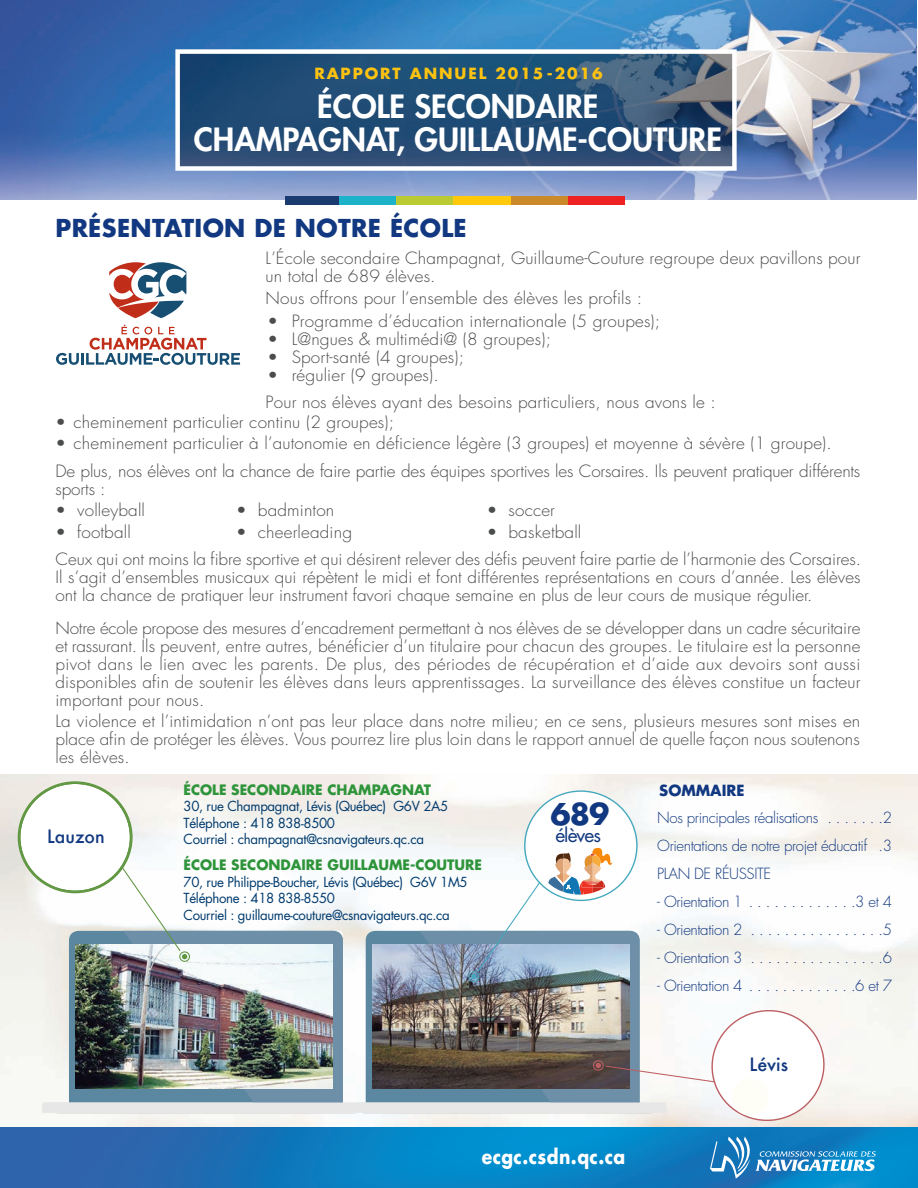
<style>
.page{position:relative;width:918px;height:1188px;background:#fff}
.page>*{position:absolute;margin:0;border:0;box-sizing:border-box;transform-origin:0 0}
.t1{font:800 31.2px/33px "Futura";color:#fff;text-align:center}
.t2{font:700 29.25px "Futura";color:#113880}
.t3{font:700 24px "Futura";letter-spacing:.015em;color:#113880}
.t4{font:700 19.8px "Futura";letter-spacing:.025em;color:#fff;scale:.88 1}
.t5{font:18.9px "Futura";letter-spacing:-.05em;color:#113880}
.t6{font:500 18px "Futura";color:#113880}
.t7{font:300 16.5px/18px "Futura";letter-spacing:.01em;color:#4b4c4d;scale:1.04 1}
.t8{font:300 16.5px/28px "Futura";letter-spacing:-.01em;color:#4b4c4d;scale:1.04 1}
.t9{font:300 15px/28px "Futura";letter-spacing:-.025em;color:#113880;text-align:justify}
.t10{font:700 15px "Futura";letter-spacing:.125em;color:#fec210}
.t11{font:700 15px "Futura";color:#113880}
.t12{font:700 13.95px "Futura";color:#2e943a}
.t13{font:13.5px/16.5px "Futura";letter-spacing:-.025em;color:#003a6d}
</style>
<div class="page">
<img style="left:0;top:0;width:917px;height:199px">
<img style="left:0;top:1127px;width:918px;height:61px">
<img style="left:180px;top:54px;width:552px;height:112px">
<div style="left:175px;top:49px;width:562px;height:122px;border:4px solid #fff"></div>
<svg style="left:710px;top:1137px;width:166px;height:42px;background:#3a93c9"></svg>
<div style="left:286px;top:196px;width:53px;height:9px;background:#1a3b70"></div>
<div style="left:339px;top:196px;width:58px;height:9px;background:#1cb3ca"></div>
<div style="left:397px;top:196px;width:57px;height:9px;background:#b9ca32"></div>
<div style="left:454px;top:196px;width:57px;height:9px;background:#fec80b"></div>
<div style="left:511px;top:196px;width:57px;height:9px;background:#cb8a2a"></div>
<div style="left:568px;top:196px;width:57px;height:9px;background:#ee2123"></div>
<svg style="left:56px;top:325px;width:184px;height:40px"></svg>
<svg style="left:109px;top:262px;width:77px;height:56px"></svg>
<img style="left:18px;top:781px;width:814px;height:347px">
<p class="t10" style="left:314px;top:67px;width:290px">RAPPORT ANNUEL 2015-2016</p>
<h1 class="t1" style="left:194px;top:93px;width:530px">ÉCOLE SECONDAIRE<br>CHAMPAGNAT, GUILLAUME-COUTURE</h1>
<h3 class="t3" style="left:55px;top:217px;width:413px">PRÉSENTATION DE NOTRE ÉCOLE</h3>
<p class="t7" style="left:266px;top:250px;width:573px">L’École secondaire Champagnat, Guillaume-Couture regroupe deux pavillons pour un total de 689 élèves.</p>
<p class="t7" style="left:266px;top:291px;width:364px">Nous offrons pour l’ensemble des élèves les profils :</p>
<p class="t7" style="left:267px;top:313px;width:379px">• Programme d’éducation internationale (5 groupes);</p>
<p class="t7" style="left:267px;top:331px;width:274px">• L@ngues &amp; multimédi@ (8 groupes);</p>
<p class="t7" style="left:267px;top:349px;width:191px">• Sport-santé (4 groupes);</p>
<p class="t7" style="left:266px;top:363px;width:434px;line-height:27px">• régulier (9 groupes).<br>Pour nos élèves ayant des besoins particuliers, nous avons le :</p>
<p class="t7" style="left:56px;top:415px;width:327px">• cheminement particulier continu (2 groupes);</p>
<p class="t8" style="left:55px;top:430px;width:775px">• cheminement particulier à l’autonomie en déficience légère (3 groupes) et moyenne à sévère (1 groupe).<br>De plus, nos élèves ont la chance de faire partie des équipes sportives les Corsaires. Ils peuvent pratiquer différents</p>
<p class="t7" style="left:55px;top:481px;width:49px">sports :</p>
<p class="t7" style="left:55px;top:503px;width:88px">• volleyball</p>
<p class="t7" style="left:236px;top:503px;width:96px">• badminton</p>
<p class="t7" style="left:487px;top:503px;width:67px">• soccer</p>
<p class="t7" style="left:55px;top:524px;width:74px">• football</p>
<p class="t7" style="left:236px;top:524px;width:113px">• cheerleading</p>
<p class="t7" style="left:55px;top:520px;width:776px;line-height:27px;text-indent:431px">• basketball<br>Ceux qui ont moins la fibre sportive et qui désirent relever des défis peuvent faire partie de l’harmonie des Corsaires.</p>
<p class="t7" style="left:55px;top:569px;width:776px">Il s’agit d’ensembles musicaux qui répètent le midi et font différentes représentations en cours d’année. Les élèves ont la chance de pratiquer leur instrument favori chaque semaine en plus de leur cours de musique régulier.</p>
<p class="t7" style="left:55px;top:620px;width:776px;text-align:justify">Notre école propose des mesures d’encadrement permettant à nos élèves de se développer dans un cadre sécuritaire et rassurant. Ils peuvent, entre autres, bénéficier d’un titulaire pour chacun des groupes. Le titulaire est la personne pivot dans le lien avec les parents. De plus, des périodes de récupération et d’aide aux devoirs sont aussi disponibles afin de soutenir les élèves dans leurs apprentissages. La surveillance des élèves constitue un facteur important pour nous.</p>
<p class="t7" style="left:55px;top:714px;width:775px;text-align:justify">La violence et l’intimidation n’ont pas leur place dans notre milieu; en ce sens, plusieurs mesures sont mises en place afin de protéger les élèves. Vous pourrez lire plus loin dans le rapport annuel de quelle façon nous soutenons les élèves.</p>
<p class="t6" style="left:47px;top:824px;width:59px">Lauzon</p>
<p class="t12" style="left:184px;top:783px;width:249px">ÉCOLE SECONDAIRE CHAMPAGNAT</p>
<p class="t13" style="left:184px;top:799px;width:266px">30, rue Champagnat, Lévis (Québec) G6V 2A5<br>Téléphone : 418 838-8500<br>Courriel : champagnat@csnavigateurs.qc.ca</p>
<p class="t12" style="left:184px;top:859px;width:300px">ÉCOLE SECONDAIRE GUILLAUME-COUTURE</p>
<p class="t13" style="left:184px;top:875px;width:286px">70, rue Philippe-Boucher, Lévis (Québec) G6V 1M5<br>Téléphone : 418 838-8550<br>Courriel : guillaume-couture@csnavigateurs.qc.ca</p>
<h2 class="t2" style="left:551px;top:800px;width:61px">689</h2>
<p class="t5" style="left:555px;top:827px;width:47px">élèves</p>
<p class="t4" style="left:482px;top:1147px;width:165px">ecgc.csdn.qc.ca</p>
<p class="t11" style="left:659px;top:783px;width:87px">SOMMAIRE</p>
<p class="t9" style="left:657px;top:805px;width:236px">Nos principales réalisations . . . . . . .2<br>Orientations de notre projet éducatif .3<br>PLAN DE RÉUSSITE</p>
<p class="t9" style="left:657px;top:889px;width:236px">- Orientation 1 . . . . . . . . . . . . .3 et 4</p>
<p class="t9" style="left:657px;top:917px;width:236px">- Orientation 2 . . . . . . . . . . . . . . . .5</p>
<p class="t9" style="left:657px;top:945px;width:236px">- Orientation 3 . . . . . . . . . . . . . . . .6</p>
<p class="t9" style="left:657px;top:973px;width:236px">- Orientation 4 . . . . . . . . . . . . .6 et 7</p>
<p class="t6" style="left:750px;top:1052px;width:40px">Lévis</p>
</div>
